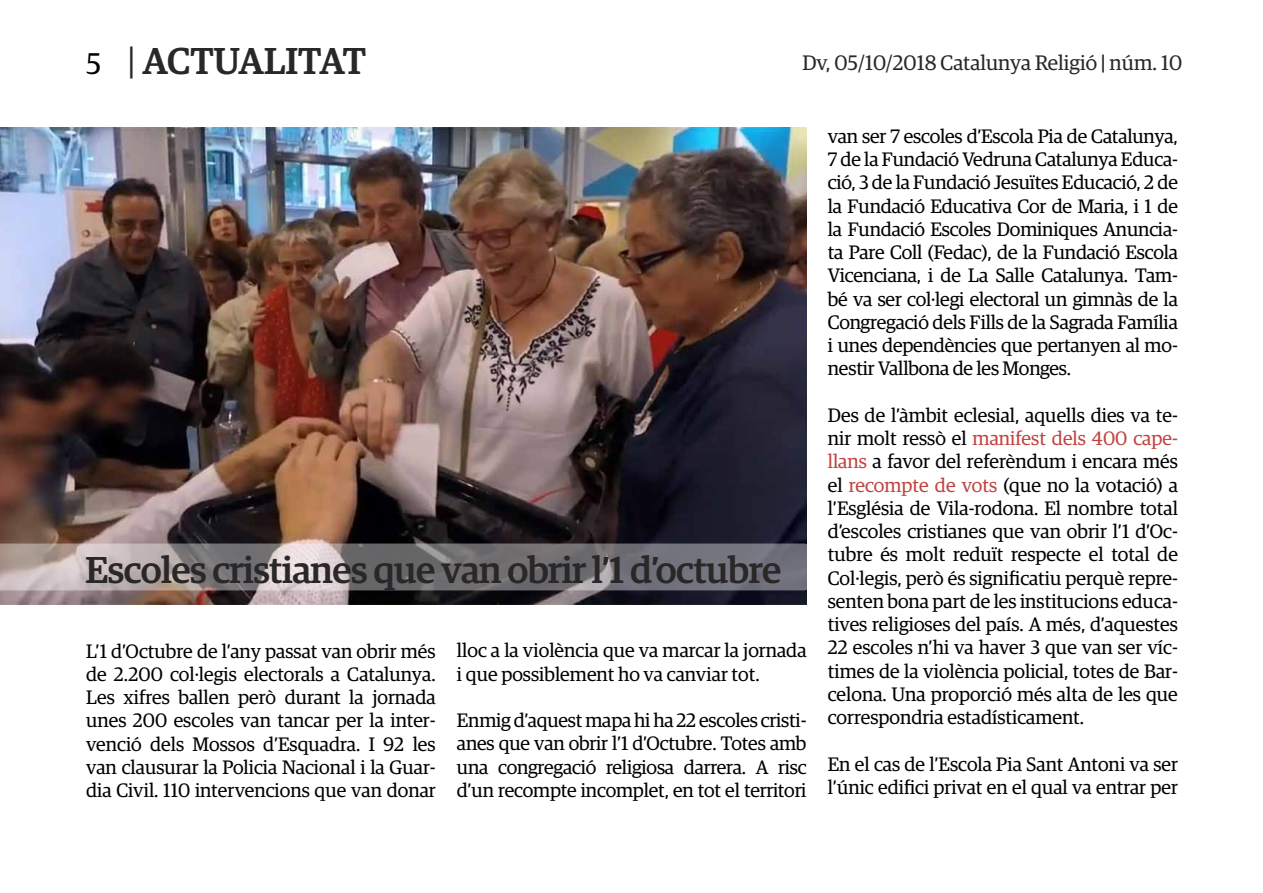
<style>
.page{position:relative;width:1263px;height:893px;background:#fff}
.page>*{position:absolute;margin:0;border:0;box-sizing:border-box;transform-origin:0 0}
.t1{font:500 37.5px "Guardian Egyp";letter-spacing:-.015em;color:#292727}
.t2{font:21px "Guardian Egyp";color:#292727}
.t3{font:19.5px/23.2px "Guardian Egyp";color:#000;text-align:justify}
.s1{font-weight:400;font-size:30px;color:#000}
.s2{font-weight:400}
.s3{font-weight:500}
.s4{color:#c04440}
</style>
<div class="page">
<img style="left:0;top:128px;width:806px;height:477px">
<svg style="left:0;top:543px;width:807px;height:47px;background:#8e888b"></svg>
<h1 class="t1" style="left:86px;top:34px;width:282px"><span class="s1">5</span> <span class="s2">|</span> ACTUALITAT</h1>
<p class="t2" style="left:802px;top:49px;width:381px">Dv, 05/10/2018 Catalunya Religió <span class="s3">|</span> núm. 10</p>
<h1 class="t1" style="left:86px;top:543px;width:697px">Escoles cristianes que van obrir l’1 d’octubre</h1>
<p class="t3" style="left:86px;top:638px;width:351px">L’1 d’Octubre de l’any passat van obrir més de 2.200 col·legis electorals a Catalunya.<br>Les xifres ballen però durant la jornada unes 200 escoles van tancar per la inter&shy;venció dels Mossos d’Esquadra. I 92 les van clausurar la Policia Nacional i la Guar&shy;dia Civil. 110 intervencions que van donar</p>
<p class="t3" style="left:457px;top:638px;width:351px">lloc a la violència que va marcar la jornada i que possiblement ho va canviar tot.</p>
<p class="t3" style="left:457px;top:708px;width:351px">Enmig d’aquest mapa hi ha 22 escoles cristi&shy;anes que van obrir l’1 d’Octubre. Totes amb una congregació religiosa darrera. A risc d’un recompte incomplet, en tot el territori</p>
<p class="t3" style="left:828px;top:123px;width:352px">van ser 7 escoles d’Escola Pia de Catalunya, 7 de la Fundació Vedruna Catalunya Educa&shy;ció, 3 de la Fundació Jesuïtes Educació, 2 de la Fundació Educativa Cor de Maria, i 1 de la Fundació Escoles Dominiques Anuncia&shy;ta Pare Coll (Fedac), de la Fundació Escola Vicenciana, i de La Salle Catalunya. Tam&shy;bé va ser col·legi electoral un gimnàs de la Congregació dels Fills de la Sagrada Família i unes dependències que pertanyen al mo&shy;nestir Vallbona de les Monges.</p>
<p class="t3" style="left:828px;top:402px;width:352px">Des de l’àmbit eclesial, aquells dies va te&shy;nir molt ressò el <span class="s4">manifest dels 400 cape&shy;llans</span> a favor del referèndum i encara més el <span class="s4">recompte de vots</span> (que no la votació) a l’Església de Vila-rodona. El nombre total d’escoles cristianes que van obrir l’1 d’Oc&shy;tubre és molt reduït respecte el total de Col·legis, però és significatiu perquè repre&shy;senten bona part de les institucions educa&shy;tives religioses del país. A més, d’aquestes 22 escoles n’hi va haver 3 que van ser víc&shy;times de la violència policial, totes de Bar&shy;celona. Una proporció més alta de les que correspondria estadísticament.</p>
<p class="t3" style="left:828px;top:751px;width:352px">En el cas de l’Escola Pia Sant Antoni va ser l’únic edifici privat en el qual va entrar per</p>
</div>
